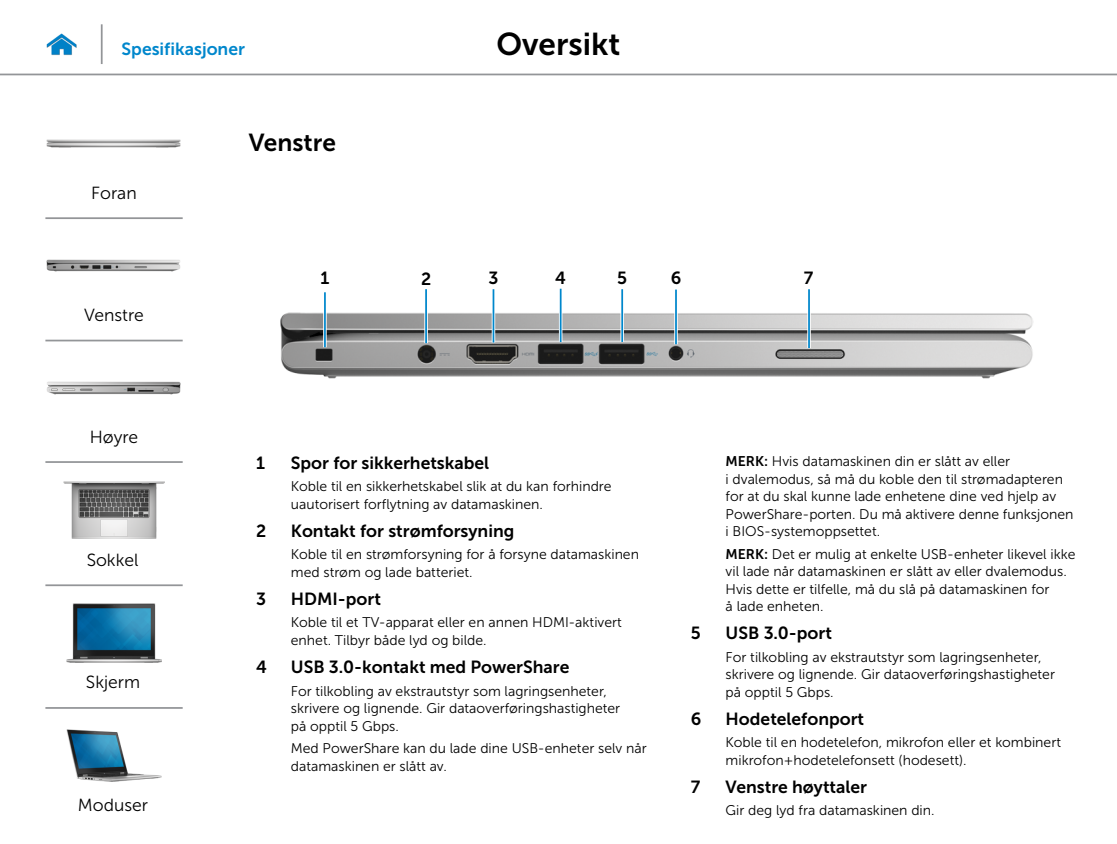
<style>
.page{position:relative;width:1117px;height:844px;background:#fff}
.page>*{position:absolute;margin:0;border:0;box-sizing:border-box;transform-origin:0 0}
.t1{font:31.5px "Museo Sans For Dell 700";color:#000}
.Head2{font:24.5px "Museo Sans For Dell 700";color:#000}
.Callout_Head{font:17.5px "Museo Sans For Dell 700";color:#000}
.t2{font:17.5px "Museo Sans For Dell 300";color:#000}
.t3{font:17.5px "Museo Sans For Dell 700";color:#0087cc}
.Callout-L{font:17.5px "Museo Sans For Dell 700";color:#000}
.Callout_description{font:14px/17.5px "Museo Sans For Dell 300";color:#000}
.s1{font-family:"Museo Sans For Dell 700"}
</style>
<div class="page">
<hr style="left:0;top:74px;width:1116px;height:1px;background:#939598">
<img style="left:46px;top:33px;width:31px;height:23px">
<img style="left:280px;top:309px;width:753px;height:70px">
<hr style="left:323px;top:292px;width:3px;height:55px;background:#fff">
<hr style="left:324px;top:292px;width:2px;height:55px;background:#0087cc">
<svg style="left:424px;top:309px;width:4px;height:34px"></svg>
<hr style="left:425px;top:289px;width:2px;height:54px;background:#0087cc">
<svg style="left:491px;top:289px;width:4px;height:53px"></svg>
<hr style="left:492px;top:289px;width:2px;height:53px;background:#0087cc">
<hr style="left:559px;top:288px;width:3px;height:54px;background:#fff">
<hr style="left:559px;top:288px;width:2px;height:54px;background:#0087cc">
<hr style="left:620px;top:289px;width:3px;height:53px;background:#fff">
<hr style="left:621px;top:289px;width:2px;height:53px;background:#0087cc">
<hr style="left:674px;top:289px;width:3px;height:55px;background:#fff">
<hr style="left:675px;top:289px;width:1px;height:55px;background:#0087cc">
<hr style="left:807px;top:289px;width:3px;height:59px;background:#fff">
<hr style="left:808px;top:289px;width:1px;height:59px;background:#0087cc">
<hr style="left:101px;top:24px;width:2px;height:40px;background:#939598">
<img style="left:47px;top:139px;width:134px;height:9px">
<img style="left:47px;top:259px;width:133px;height:13px">
<img style="left:47px;top:381px;width:134px;height:13px">
<img style="left:64px;top:481px;width:100px;height:57px">
<img style="left:66px;top:603px;width:95px;height:59px">
<img style="left:66px;top:729px;width:95px;height:52px">
<hr style="left:45px;top:217px;width:138px;height:2px;background:#939598">
<hr style="left:45px;top:339px;width:138px;height:2px;background:#939598">
<hr style="left:45px;top:461px;width:138px;height:2px;background:#939598">
<hr style="left:45px;top:584px;width:138px;height:2px;background:#939598">
<hr style="left:45px;top:706px;width:138px;height:2px;background:#939598">
<p class="t3" style="left:122px;top:39px;width:125px">Spesifikasjoner</p>
<h1 class="t1" style="left:496px;top:26px;width:125px">Oversikt</h1>
<p class="t2" style="left:91px;top:183px;width:47px">Foran</p>
<p class="t2" style="left:84px;top:305px;width:61px">Venstre</p>
<p class="t2" style="left:90px;top:428px;width:50px">Høyre</p>
<p class="t2" style="left:87px;top:550px;width:53px">Sokkel</p>
<p class="t2" style="left:86px;top:672px;width:56px">Skjerm</p>
<p class="t2" style="left:78px;top:795px;width:72px">Moduser</p>
<p class="Head2" style="left:249px;top:128px;width:89px">Venstre</p>
<p class="Callout-L" style="left:320px;top:268px;width:10px">1</p>
<p class="Callout-L" style="left:421px;top:269px;width:12px">2</p>
<p class="Callout-L" style="left:488px;top:268px;width:12px">3</p>
<p class="Callout-L" style="left:555px;top:268px;width:12px">4</p>
<p class="Callout-L" style="left:617px;top:268px;width:11px">5</p>
<p class="Callout-L" style="left:670px;top:268px;width:12px">6</p>
<p class="Callout-L" style="left:803px;top:268px;width:11px">7</p>
<p class="Callout_Head" style="left:256px;top:453px;width:10px">1</p>
<p class="Callout_Head" style="left:291px;top:453px;width:200px">Spor for sikkerhetskabel</p>
<p class="Callout_description" style="left:291px;top:478px;width:322px">Koble til en sikkerhetskabel slik at du kan forhindre uautorisert forflytning av datamaskinen.</p>
<p class="Callout_Head" style="left:256px;top:521px;width:12px">2</p>
<p class="Callout_Head" style="left:291px;top:521px;width:225px">Kontakt for strømforsyning</p>
<p class="Callout_description" style="left:291px;top:546px;width:349px">Koble til en strømforsyning for å forsyne datamaskinen med strøm og lade batteriet.</p>
<p class="Callout_Head" style="left:256px;top:589px;width:12px">3</p>
<p class="Callout_Head" style="left:291px;top:589px;width:91px">HDMI-port</p>
<p class="Callout_description" style="left:291px;top:614px;width:332px">Koble til et TV-apparat eller en annen HDMI-aktivert enhet. Tilbyr både lyd og bilde.</p>
<p class="Callout_Head" style="left:256px;top:657px;width:12px">4</p>
<p class="Callout_Head" style="left:291px;top:657px;width:280px">USB 3.0-kontakt med PowerShare</p>
<p class="Callout_description" style="left:291px;top:681px;width:331px">For tilkobling av ekstrautstyr som lagringsenheter, skrivere og lignende. Gir dataoverføringshastigheter på opptil 5 Gbps.</p>
<p class="Callout_description" style="left:291px;top:739px;width:357px">Med PowerShare kan du lade dine USB-enheter selv når datamaskinen er slått av.</p>
<p class="Callout_description" style="left:725px;top:452px;width:349px"><span class="s1">MERK:</span> Hvis datamaskinen din er slått av eller<br>i dvalemodus, så må du koble den til strømadapteren for at du skal kunne lade enhetene dine ved hjelp av PowerShare-porten. Du må aktivere denne funksjonen i BIOS-systemoppsettet.</p>
<p class="Callout_description" style="left:725px;top:545px;width:351px"><span class="s1">MERK:</span> Det er mulig at enkelte USB-enheter likevel ikke vil lade når datamaskinen er slått av eller dvalemodus.<br>Hvis dette er tilfelle, må du slå på datamaskinen for<br>å lade enheten.</p>
<p class="Callout_Head" style="left:690px;top:623px;width:11px">5</p>
<p class="Callout_Head" style="left:725px;top:623px;width:108px">USB 3.0-port</p>
<p class="Callout_description" style="left:725px;top:648px;width:331px">For tilkobling av ekstrautstyr som lagringsenheter, skrivere og lignende. Gir dataoverføringshastigheter på opptil 5 Gbps.</p>
<p class="Callout_Head" style="left:690px;top:709px;width:12px">6</p>
<p class="Callout_Head" style="left:725px;top:709px;width:140px">Hodetelefonport</p>
<p class="Callout_description" style="left:725px;top:733px;width:337px">Koble til en hodetelefon, mikrofon eller et kombinert mikrofon+hodetelefonsett (hodesett).</p>
<p class="Callout_Head" style="left:690px;top:777px;width:11px">7</p>
<p class="Callout_Head" style="left:725px;top:777px;width:143px">Venstre høyttaler</p>
<p class="Callout_description" style="left:725px;top:801px;width:210px">Gir deg lyd fra datamaskinen din.</p>
</div>
